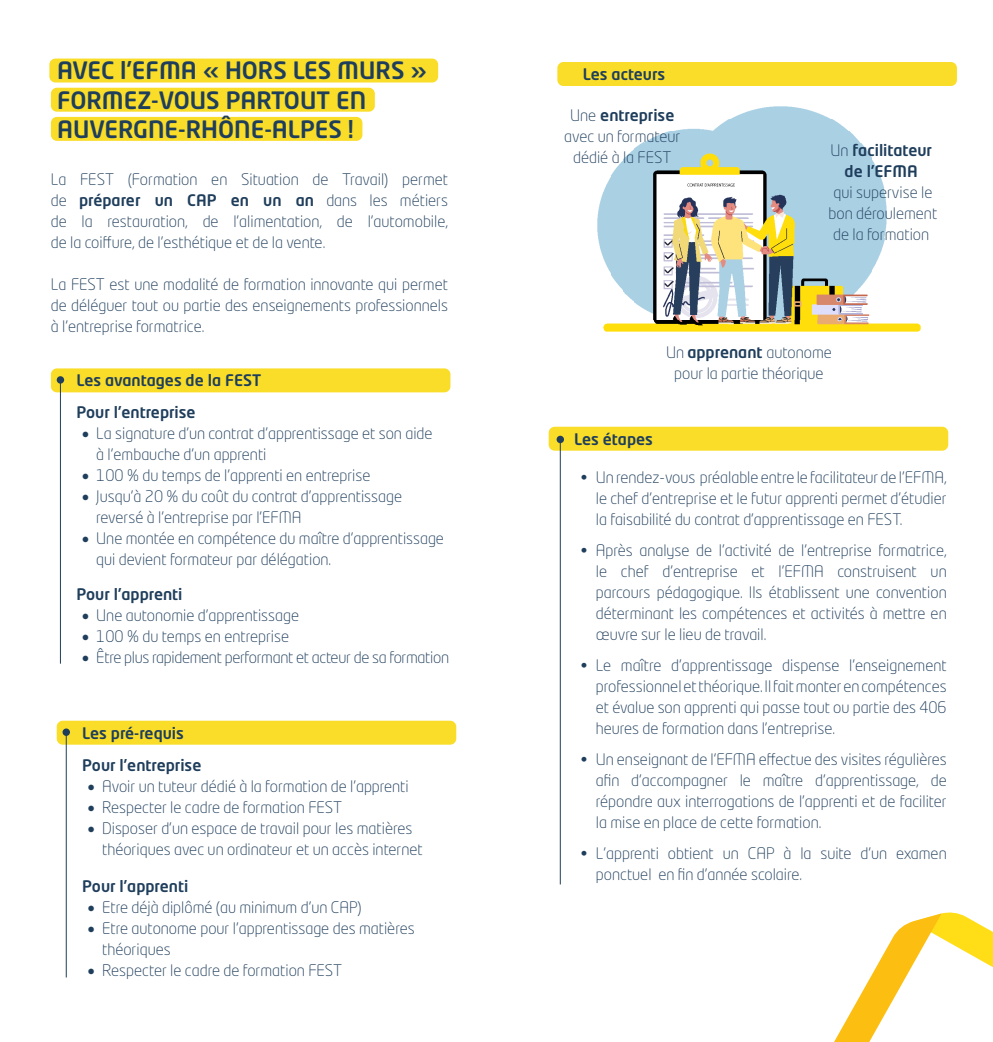
<style>
.page{position:relative;width:993px;height:1042px;background:#fff}
.page>*{position:absolute;margin:0;border:0;box-sizing:border-box;transform-origin:0 0}
.t1{font:500 23.62px/29.8px "Neo Tech Std";color:#1f3e5c}
.t2{font:300 15.75px/21px "Neo Tech Std";color:#1f3e5c}
.t3{font:500 15.75px/21px "Neo Tech Std";color:#1f3e5c;text-align:center}
.t4{font:300 15.75px "Neo Tech Std";letter-spacing:-.02em;color:#1f3e5c}
.s1{font-weight:500}
.s2{font-family:"Minion Pro";font-weight:400;font-size:21px}
.s3{font-weight:300}
</style>
<div class="page">
<div style="left:51px;top:368px;width:399px;height:24px;background:#f9dd28;border-radius:6px"></div>
<div style="left:57px;top:376px;width:7px;height:8px;background:#1f3e5c;border-radius:50%"></div>
<hr style="left:60px;top:380px;width:1px;height:283px;background:#1f3e5c">
<div style="left:57px;top:721px;width:399px;height:23px;background:#f9dd28;border-radius:6px"></div>
<div style="left:62px;top:728px;width:8px;height:8px;background:#1f3e5c;border-radius:50%"></div>
<hr style="left:66px;top:732px;width:1px;height:245px;background:#1f3e5c">
<div style="left:49px;top:59px;width:389px;height:23px;background:#f9dd28;border-radius:6px"></div>
<div style="left:51px;top:88px;width:324px;height:24px;background:#f9dd28;border-radius:6px"></div>
<div style="left:51px;top:117px;width:311px;height:24px;background:#f9dd28;border-radius:6px"></div>
<div style="left:557px;top:62px;width:399px;height:24px;background:#f9dd28;border-radius:6px"></div>
<div style="left:548px;top:427px;width:399px;height:24px;background:#f9dd28;border-radius:6px"></div>
<div style="left:556px;top:436px;width:8px;height:7px;background:#1f3e5c;border-radius:50%"></div>
<hr style="left:559px;top:439px;width:1px;height:445px;background:#1f3e5c">
<svg style="left:834px;top:912px;width:158px;height:130px"></svg>
<img style="left:603px;top:320px;width:317px;height:11px">
<img style="left:633px;top:142px;width:239px;height:178px">
<img style="left:622px;top:150px;width:11px;height:151px">
<img style="left:610px;top:161px;width:12px;height:128px">
<img style="left:597px;top:178px;width:13px;height:94px">
<img style="left:872px;top:160px;width:13px;height:110px">
<img style="left:884px;top:189px;width:3px;height:48px">
<img style="left:645px;top:131px;width:215px;height:11px">
<img style="left:674px;top:119px;width:175px;height:12px">
<img style="left:731px;top:106px;width:99px;height:13px">
<p class="t1" style="left:57px;top:55px;width:371px">AVEC l’EFMA « HORS LES MURS »</p>
<p class="t1" style="left:57px;top:84px;width:310px">FORMEZ-VOUS PARTOUT EN<br>AUVERGNE-RHÔNE-ALPES !</p>
<p class="t2" style="left:51px;top:169px;width:398px;text-align:justify">La FEST (Formation en Situation de Travail) permet de <span class="s1">préparer un CAP en un an</span> dans les métiers de la restauration, de l’alimentation, de l’automobile, de la coiffure, de l’esthétique et de la vente.</p>
<p class="t2" style="left:51px;top:274px;width:398px;text-align:justify">La FEST est une modalité de formation innovante qui permet de déléguer tout ou partie des enseignements professionnels à l’entreprise formatrice.</p>
<p class="t3" style="left:76px;top:370px;width:186px">Les avantages de la FEST</p>
<p class="t3" style="left:76px;top:401px;width:121px">Pour l’entreprise</p>
<p class="t2" style="left:96px;top:422px;width:337px;text-indent:-15px"><span class="s2">•</span> La signature d’un contrat d’apprentissage et son aide à l’embauche d’un apprenti</p>
<p class="t2" style="left:81px;top:464px;width:290px"><span class="s2">•</span> 100 % du temps de l’apprenti en entreprise</p>
<p class="t2" style="left:96px;top:485px;width:307px;text-indent:-15px"><span class="s2">•</span> Jusqu’à 20 % du coût du contrat d’apprentissage reversé à l’entreprise par l’EFMA</p>
<p class="t2" style="left:96px;top:527px;width:349px;text-indent:-15px"><span class="s2">•</span> Une montée en compétence du maître d’apprentissage qui devient formateur par délégation.</p>
<p class="t3" style="left:76px;top:583px;width:107px">Pour l’apprenti</p>
<p class="t2" style="left:81px;top:604px;width:219px"><span class="s2">•</span> Une autonomie d’apprentissage</p>
<p class="t2" style="left:81px;top:625px;width:209px"><span class="s2">•</span> 100 % du temps en entreprise</p>
<p class="t4" style="left:81px;top:647px;width:369px"><span class="s2">•</span> Être plus rapidement performant et acteur de sa formation</p>
<p class="t3" style="left:82px;top:722px;width:103px">Les pré-requis</p>
<p class="t3" style="left:82px;top:754px;width:121px">Pour l’entreprise</p>
<p class="t2" style="left:87px;top:775px;width:323px"><span class="s2">•</span> Avoir un tuteur dédié à la formation de l’apprenti</p>
<p class="t2" style="left:87px;top:796px;width:256px"><span class="s2">•</span> Respecter le cadre de formation FEST</p>
<p class="t2" style="left:102px;top:817px;width:322px;text-indent:-15px"><span class="s2">•</span> Disposer d’un espace de travail pour les matières théoriques avec un ordinateur et un accès internet</p>
<p class="t3" style="left:82px;top:876px;width:107px">Pour l’apprenti</p>
<p class="t2" style="left:87px;top:897px;width:276px"><span class="s2">•</span> Etre déjà diplômé (au minimum d’un CAP)</p>
<p class="t2" style="left:102px;top:918px;width:314px;text-indent:-15px"><span class="s2">•</span> Etre autonome pour l’apprentissage des matières théoriques</p>
<p class="t2" style="left:87px;top:960px;width:256px"><span class="s2">•</span> Respecter le cadre de formation FEST</p>
<p class="t3" style="left:582px;top:63px;width:84px">Les acteurs</p>
<p class="t2" style="left:564px;top:105px;width:118px;text-align:center">Une <span class="s1">entreprise </span>avec un formateur dédié à la FEST</p>
<p class="t3" style="left:830px;top:139px;width:103px"><span class="s3">Un</span> facilitateur de l’EFMA</p>
<p class="t2" style="left:833px;top:182px;width:100px">qui supervise le</p>
<p class="t2" style="left:828px;top:203px;width:110px">bon déroulement de la formation</p>
<p class="t2" style="left:665px;top:341px;width:167px;text-align:center">Un <span class="s1">apprenant</span> autonome pour la partie théorique</p>
<p class="t3" style="left:574px;top:428px;width:80px">Les étapes</p>
<p class="t2" style="left:595px;top:467px;width:352px;text-align:justify;text-indent:-15px">• Un rendez-vous préalable entre le facilitateur de l’EFMA, le chef d’entreprise et le futur apprenti permet d’étudier la faisabilité du contrat d’apprentissage en FEST.</p>
<p class="t2" style="left:595px;top:540px;width:352px;text-align:justify;text-indent:-15px">• Après analyse de l’activité de l’entreprise formatrice, le chef d’entreprise et l’EFMA construisent un parcours pédagogique. Ils établissent une convention déterminant les compétences et activités à mettre en œuvre sur le lieu de travail.</p>
<p class="t2" style="left:595px;top:655px;width:352px;text-align:justify;text-indent:-15px">• Le maître d’apprentissage dispense l’enseignement professionnel et théorique. Il fait monter en compétences et évalue son apprenti qui passe tout ou partie des 406 heures de formation dans l’entreprise.</p>
<p class="t2" style="left:595px;top:749px;width:352px;text-align:justify;text-indent:-15px">• Un enseignant de l’EFMA effectue des visites régulières afin d’accompagner le maître d’apprentissage, de répondre aux interrogations de l’apprenti et de faciliter la mise en place de cette formation.</p>
<p class="t2" style="left:595px;top:843px;width:352px;text-indent:-15px">• L’apprenti obtient un CAP à la suite d’un examen ponctuel en fin d’année scolaire.</p>
</div>
